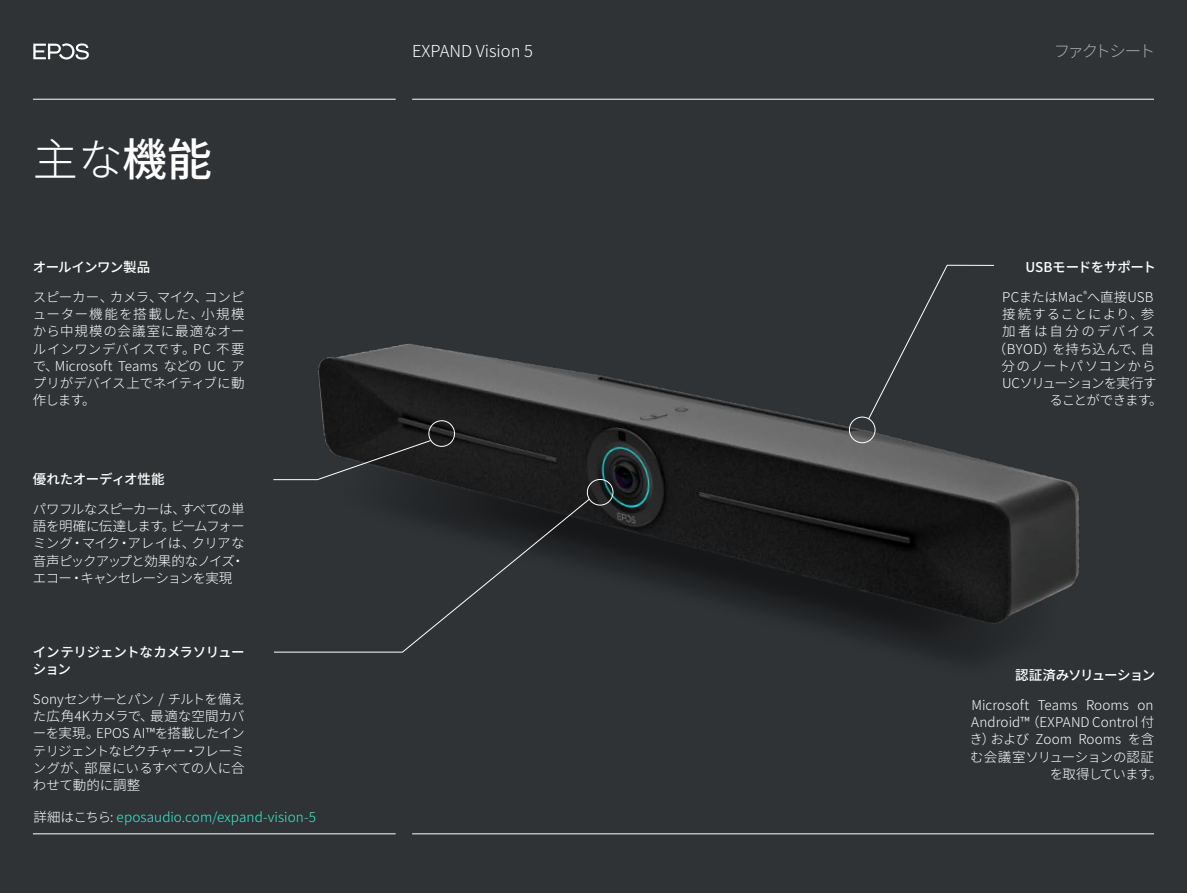
<style>
.page{position:relative;width:1187px;height:893px;background:#fff}
.page>*{position:absolute;margin:0;border:0;box-sizing:border-box;transform-origin:0 0}
.t1{font:300 45px "Noto Sans CJ Kjp";color:#fff}
.t2{font:300 16.5px "Noto Sans CJ Kjp";color:#fff}
.t3{font:300 16.5px "Noto Sans CJ Kjp";letter-spacing:-.145em;color:#a8a9ad}
.t4{font:300 13.5px/17.2px "Noto Sans CJ Kjp";letter-spacing:-.005em;color:#fff;text-align:justify}
.t5{font:500 13.5px/17.2px "Noto Sans CJ Kjp";letter-spacing:-.025em;color:#fff}
.t6{font:300 13.5px "Noto Sans CJ Kjp";letter-spacing:.005em;color:#44ead6}
.t7{font:300 13.5px "Noto Sans CJ Kjp";letter-spacing:-.065em;color:#fff}
.t8{font:300 13.5px "Noto Sans CJ Kjp";letter-spacing:.02em;color:#fff}
.t9{font:300 13.5px "Noto Sans CJ Kjp";letter-spacing:-.07em;color:#fff}
.t10{font:300 13.5px "Noto Sans CJ Kjp";letter-spacing:.035em;color:#fff}
.t11{font:300 13.5px "Noto Sans CJ Kjp";letter-spacing:.03em;color:#fff}
.t12{font:500 13.5px "Noto Sans CJ Kjp";letter-spacing:-.08em;color:#fff}
.t13{font:300 13.5px "Noto Sans CJ Kjp";letter-spacing:.17em;color:#fff}
.s1{font-weight:500}
.s2{color:#fff}
</style>
<div class="page">
<div style="left:0;top:0;width:1186px;height:893px;background:#303336"></div>
<img style="left:273px;top:343px;width:807px;height:317px">
<hr style="left:33px;top:99px;width:362px;height:1px;background:#fff">
<hr style="left:33px;top:834px;width:362px;height:1px;background:#fff">
<hr style="left:412px;top:99px;width:741px;height:1px;background:#fff">
<hr style="left:412px;top:834px;width:741px;height:1px;background:#fff">
<svg style="left:33px;top:43px;width:56px;height:17px"></svg>
<div style="left:428px;top:420px;width:27px;height:27px;border:1px solid #fff;border-radius:50%"></div>
<svg style="left:273px;top:440px;width:158px;height:40px"></svg>
<div style="left:587px;top:479px;width:26px;height:26px;border:1px solid #fff;border-radius:50%"></div>
<svg style="left:273px;top:498px;width:317px;height:155px"></svg>
<div style="left:849px;top:417px;width:26px;height:26px;border:1px solid #fff;border-radius:50%"></div>
<svg style="left:867px;top:264px;width:127px;height:156px"></svg>
<h1 class="t1" style="left:33px;top:134px;width:181px">主な<span class="s1">機能</span></h1>
<p class="t5" style="left:33px;top:259px;width:119px">オールインワン製品</p>
<p class="t4" style="left:33px;top:289px;width:213px">スピーカー、カメラ、マイク、コンピューター機能を搭載した、小規模から中規模の会議室に最適なオールインワンデバイスです。PC 不要で、Microsoft Teams などの UC アプリがデバイス上でネイティブに動作します。</p>
<p class="t5" style="left:33px;top:471px;width:133px">優れたオーディオ性能</p>
<p class="t4" style="left:33px;top:501px;width:213px">パワフルなスピーカーは、すべての単語を明確に伝達します。ビームフォーミング・マイク・アレイは、クリアな音声ピックアップと効果的なノイズ・エコー・キャンセレーションを実現</p>
<p class="t5" style="left:33px;top:643px;width:213px">インテリジェントなカメラソリューション</p>
<p class="t4" style="left:33px;top:690px;width:213px">Sonyセンサーとパン / チルトを備えた広角4Kカメラで、最適な空間カバーを実現。EPOS AI™を搭載したインテリジェントなピクチャー・フレーミングが、部屋にいるすべての人に合わせて動的に調整</p>
<p class="t6" style="left:33px;top:809px;width:284px"><span class="s2">詳細はこちら:</span> eposaudio.com/expand-vision-5</p>
<p class="t2" style="left:412px;top:41px;width:122px">EXPAND Vision 5</p>
<p class="t3" style="left:1053px;top:41px;width:103px">ファクトシート</p>
<p class="t5" style="left:1025px;top:258px;width:132px">USBモードをサポート</p>
<p class="t4" style="left:1002px;top:288px;width:153px">PCまたはMac<sup>®</sup>へ直接USB</p>
<p class="t10" style="left:1002px;top:306px;width:153px">接続することにより、参</p>
<p class="t13" style="left:1001px;top:324px;width:155px">加者は自分のデバイス</p>
<p class="t8" style="left:992px;top:341px;width:163px">（BYOD）を持ち込んで、自</p>
<p class="t11" style="left:1001px;top:358px;width:156px">分のノートパソコンから</p>
<p class="t9" style="left:1002px;top:375px;width:156px">UCソリューションを実行す</p>
<p class="t7" style="left:1049px;top:393px;width:115px">ることができます。</p>
<p class="t12" style="left:1015px;top:667px;width:142px">認証済みソリューション</p>
<p class="t4" style="left:971px;top:696px;width:184px">Microsoft Teams Rooms on</p>
<p class="t4" style="left:971px;top:714px;width:185px">Android™（EXPAND Control 付</p>
<p class="t4" style="left:969px;top:731px;width:186px">き）および Zoom Rooms を含</p>
<p class="t4" style="left:969px;top:748px;width:186px">む会議室ソリューションの認証</p>
<p class="t7" style="left:1049px;top:766px;width:115px">を取得しています。</p>
</div>
